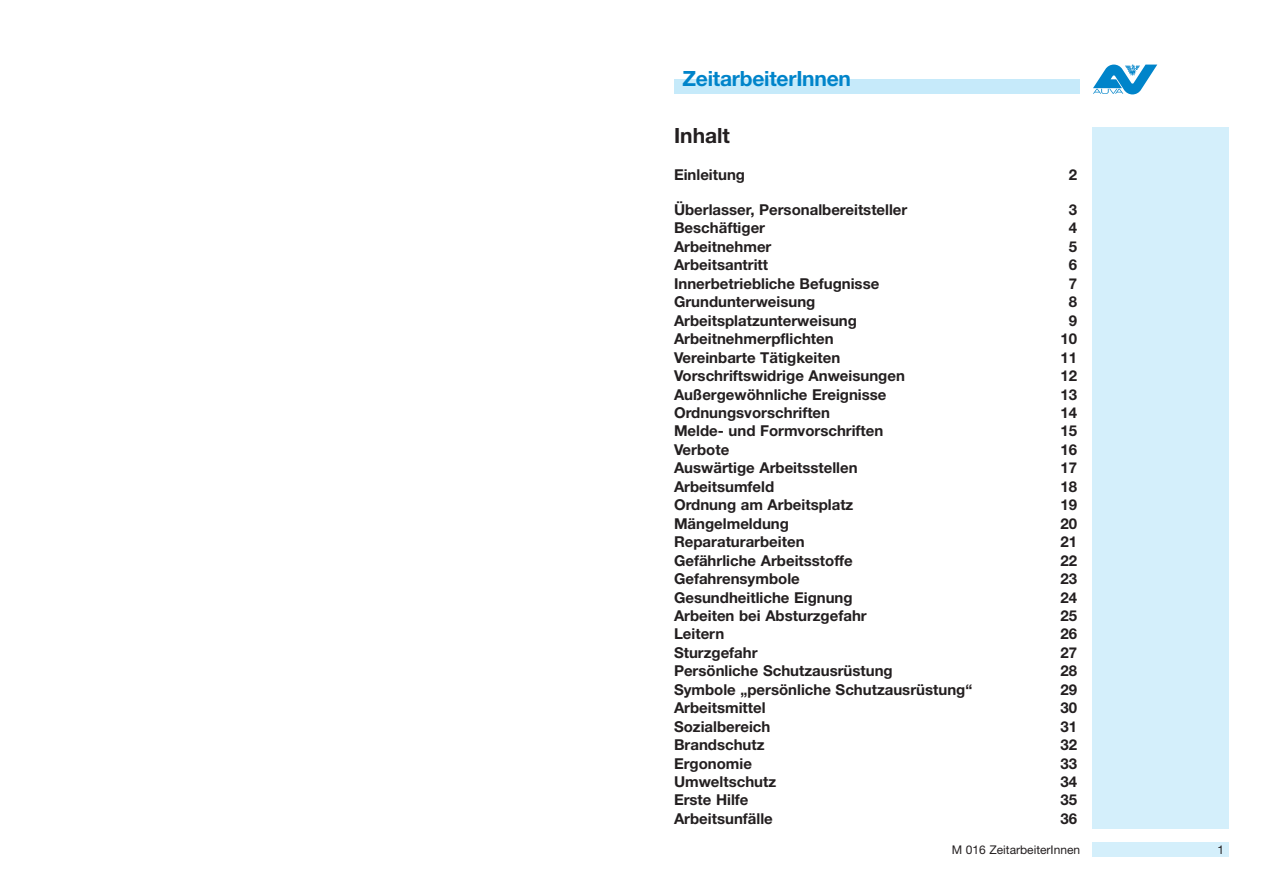
<style>
.page{position:relative;width:1263px;height:893px;background:#fff}
.page>*{position:absolute;margin:0;border:0;box-sizing:border-box;transform-origin:0 0}
.t1{font:700 21px "Helvetica Neue";letter-spacing:-.01em;color:#0084ca}
.t2{font:700 21px "Helvetica Neue";color:#231f20}
.t3{font:700 15px "Helvetica Neue";color:#231f20}
.t4{font:12px "Helvetica Neue";color:#231f20}
</style>
<div class="page">
<div style="left:674px;top:79px;width:406px;height:15px;background:#c6eafa"></div>
<div style="left:1093px;top:128px;width:136px;height:701px;background:#d4effb"></div>
<div style="left:1092px;top:842px;width:136px;height:15px;background:#d4effb"></div>
<svg style="left:1093px;top:65px;width:64px;height:29px"></svg>
<p class="t1" style="left:682px;top:71px;width:170px">ZeitarbeiterInnen</p>
<p class="t2" style="left:674px;top:128px;width:57px">Inhalt</p>
<p class="t3" style="left:674px;top:169px;width:73px">Einleitung</p>
<p class="t3" style="left:1069px;top:169px;width:10px">2</p>
<p class="t3" style="left:674px;top:204px;width:235px">Überlasser, Personalbereitsteller</p>
<p class="t3" style="left:1069px;top:204px;width:10px">3</p>
<p class="t3" style="left:674px;top:223px;width:93px">Beschäftiger</p>
<p class="t3" style="left:1069px;top:223px;width:10px">4</p>
<p class="t3" style="left:674px;top:241px;width:99px">Arbeitnehmer</p>
<p class="t3" style="left:1069px;top:241px;width:10px">5</p>
<p class="t3" style="left:674px;top:260px;width:96px">Arbeitsantritt</p>
<p class="t3" style="left:1069px;top:260px;width:10px">6</p>
<p class="t3" style="left:674px;top:278px;width:207px">Innerbetriebliche Befugnisse</p>
<p class="t3" style="left:1069px;top:278px;width:10px">7</p>
<p class="t3" style="left:674px;top:297px;width:143px">Grundunterweisung</p>
<p class="t3" style="left:1069px;top:297px;width:10px">8</p>
<p class="t3" style="left:674px;top:315px;width:184px">Arbeitsplatzunterweisung</p>
<p class="t3" style="left:1069px;top:315px;width:10px">9</p>
<p class="t3" style="left:674px;top:333px;width:161px">Arbeitnehmerpflichten</p>
<p class="t3" style="left:1060px;top:333px;width:18px">10</p>
<p class="t3" style="left:674px;top:352px;width:168px">Vereinbarte Tätigkeiten</p>
<p class="t3" style="left:1060px;top:352px;width:18px">11</p>
<p class="t3" style="left:674px;top:370px;width:232px">Vorschriftswidrige Anweisungen</p>
<p class="t3" style="left:1060px;top:370px;width:18px">12</p>
<p class="t3" style="left:674px;top:389px;width:214px">Außergewöhnliche Ereignisse</p>
<p class="t3" style="left:1060px;top:389px;width:18px">13</p>
<p class="t3" style="left:674px;top:407px;width:158px">Ordnungsvorschriften</p>
<p class="t3" style="left:1060px;top:407px;width:18px">14</p>
<p class="t3" style="left:674px;top:426px;width:211px">Melde- und Formvorschriften</p>
<p class="t3" style="left:1060px;top:426px;width:18px">15</p>
<p class="t3" style="left:674px;top:444px;width:57px">Verbote</p>
<p class="t3" style="left:1060px;top:444px;width:18px">16</p>
<p class="t3" style="left:674px;top:463px;width:185px">Auswärtige Arbeitsstellen</p>
<p class="t3" style="left:1060px;top:463px;width:18px">17</p>
<p class="t3" style="left:674px;top:481px;width:102px">Arbeitsumfeld</p>
<p class="t3" style="left:1060px;top:481px;width:18px">18</p>
<p class="t3" style="left:674px;top:499px;width:181px">Ordnung am Arbeitsplatz</p>
<p class="t3" style="left:1060px;top:499px;width:18px">19</p>
<p class="t3" style="left:674px;top:518px;width:116px">Mängelmeldung</p>
<p class="t3" style="left:1060px;top:518px;width:18px">20</p>
<p class="t3" style="left:674px;top:536px;width:132px">Reparaturarbeiten</p>
<p class="t3" style="left:1060px;top:536px;width:18px">21</p>
<p class="t3" style="left:674px;top:555px;width:180px">Gefährliche Arbeitsstoffe</p>
<p class="t3" style="left:1060px;top:555px;width:18px">22</p>
<p class="t3" style="left:674px;top:573px;width:127px">Gefahrensymbole</p>
<p class="t3" style="left:1060px;top:573px;width:18px">23</p>
<p class="t3" style="left:674px;top:592px;width:180px">Gesundheitliche Eignung</p>
<p class="t3" style="left:1060px;top:592px;width:18px">24</p>
<p class="t3" style="left:674px;top:610px;width:194px">Arbeiten bei Absturzgefahr</p>
<p class="t3" style="left:1060px;top:610px;width:18px">25</p>
<p class="t3" style="left:674px;top:629px;width:52px">Leitern</p>
<p class="t3" style="left:1060px;top:629px;width:18px">26</p>
<p class="t3" style="left:674px;top:647px;width:85px">Sturzgefahr</p>
<p class="t3" style="left:1060px;top:647px;width:18px">27</p>
<p class="t3" style="left:674px;top:666px;width:220px">Persönliche Schutzausrüstung</p>
<p class="t3" style="left:1060px;top:666px;width:18px">28</p>
<p class="t3" style="left:674px;top:684px;width:300px">Symbole „persönliche Schutzausrüstung“</p>
<p class="t3" style="left:1060px;top:684px;width:18px">29</p>
<p class="t3" style="left:674px;top:702px;width:93px">Arbeitsmittel</p>
<p class="t3" style="left:1060px;top:702px;width:18px">30</p>
<p class="t3" style="left:674px;top:721px;width:98px">Sozialbereich</p>
<p class="t3" style="left:1060px;top:721px;width:18px">31</p>
<p class="t3" style="left:674px;top:739px;width:92px">Brandschutz</p>
<p class="t3" style="left:1060px;top:739px;width:18px">32</p>
<p class="t3" style="left:674px;top:758px;width:79px">Ergonomie</p>
<p class="t3" style="left:1060px;top:758px;width:18px">33</p>
<p class="t3" style="left:674px;top:776px;width:104px">Umweltschutz</p>
<p class="t3" style="left:1060px;top:776px;width:18px">34</p>
<p class="t3" style="left:674px;top:795px;width:76px">Erste Hilfe</p>
<p class="t3" style="left:1060px;top:795px;width:18px">35</p>
<p class="t3" style="left:674px;top:813px;width:100px">Arbeitsunfälle</p>
<p class="t3" style="left:1060px;top:813px;width:18px">36</p>
<p class="t4" style="left:952px;top:845px;width:130px">M 016 ZeitarbeiterInnen</p>
<p class="t4" style="left:1217px;top:845px;width:8px">1</p>
</div>
